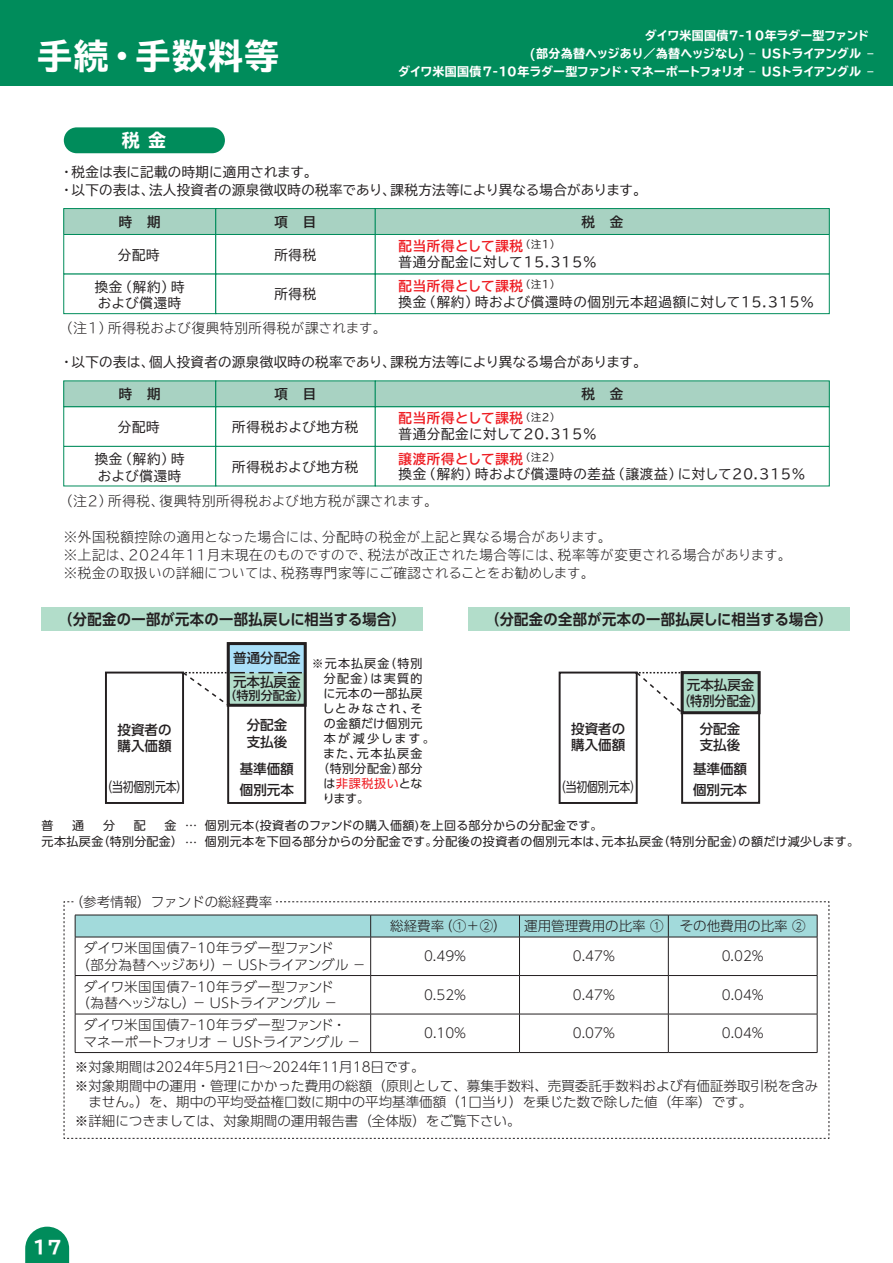
<style>
.page{position:relative;width:893px;height:1263px;background:#fff}
.page>*{position:absolute;margin:0;border:0;box-sizing:border-box;transform-origin:0 0}
.t1{font:700 expanded 34.5px "TBUD Go Std";letter-spacing:.05em;color:#fff}
.t2{font:700 expanded 18px "TBUD Go Std";color:#fff}
.t3{font:700 15px "UD Shin Go Pro De";letter-spacing:.025em;color:#231f20;scale:.95 1}
.t4{font:300 13.5px/16.5px "UD Shin Go Pro";color:#231f20}
.t5{font:13.5px/15.8px "TBUD Go Std";letter-spacing:.05em;color:#231f20}
.t6{font:300 13.5px/18px "TBUD Go Std Super";letter-spacing:.04em;color:#231f20}
.t7{font:13.5px/18px "TBUD Go Std";letter-spacing:.025em;color:#231f20}
.t8{font:500 13.5px/16.5px "UD Shin Go Pro";color:#231f20}
.t9{font:700 13.5px "TBUD Go Std";color:#231f20}
.t10{font:13.5px "UD Shin Go Pro";letter-spacing:-.01em;color:#231f20;scale:.8 1}
.t11{font:500 12.15px "UD Shin Go Pro";color:#231f20}
.t12{font:12px/16.5px "UD Shin Go Pro";letter-spacing:.04em;color:#231f20}
.t13{font:700 expanded 12px "TBUD Go Std";letter-spacing:-.015em;color:#fff}
.t14{font:700 expanded 12px "TBUD Go Std";letter-spacing:.005em;color:#fff}
.t15{font:12px "UD Shin Go Pro";letter-spacing:.195em;color:#231f20}
.t16{font:12px "UD Shin Go Pro";letter-spacing:.055em;color:#ee1d23}
.s1{font-weight:700;color:#ee1d23}
.s2{color:#231f20}
</style>
<div class="page">
<div style="left:0;top:0;width:893px;height:85px;background:#008c5b"></div>
<svg style="left:25px;top:1227px;width:44px;height:36px;background:#209a6f"></svg>
<div style="left:64px;top:209px;width:152px;height:25px;background:#a8d2c2"></div>
<div style="left:63px;top:208px;width:153px;height:27px;border:1px solid #008c5b"></div>
<div style="left:216px;top:209px;width:159px;height:25px;background:#a8d2c2"></div>
<div style="left:215px;top:208px;width:161px;height:27px;border:1px solid #008c5b"></div>
<div style="left:375px;top:209px;width:454px;height:25px;background:#a8d2c2"></div>
<div style="left:375px;top:208px;width:455px;height:27px;border:1px solid #008c5b"></div>
<div style="left:63px;top:234px;width:153px;height:40px;border:1px solid #008c5b"></div>
<div style="left:215px;top:234px;width:161px;height:40px;border:1px solid #008c5b"></div>
<div style="left:375px;top:234px;width:455px;height:40px;border:1px solid #008c5b"></div>
<div style="left:63px;top:274px;width:153px;height:40px;border:1px solid #008c5b"></div>
<div style="left:215px;top:274px;width:161px;height:40px;border:1px solid #008c5b"></div>
<div style="left:375px;top:274px;width:455px;height:40px;border:1px solid #008c5b"></div>
<div style="left:64px;top:381px;width:152px;height:26px;background:#a8d2c2"></div>
<div style="left:216px;top:381px;width:159px;height:26px;background:#a8d2c2"></div>
<div style="left:375px;top:381px;width:454px;height:26px;background:#a8d2c2"></div>
<div style="left:63px;top:406px;width:153px;height:41px;border:1px solid #008c5b"></div>
<div style="left:215px;top:406px;width:161px;height:41px;border:1px solid #008c5b"></div>
<div style="left:375px;top:406px;width:455px;height:41px;border:1px solid #008c5b"></div>
<div style="left:63px;top:446px;width:153px;height:40px;border:1px solid #008c5b"></div>
<div style="left:215px;top:446px;width:161px;height:40px;border:1px solid #008c5b"></div>
<div style="left:375px;top:446px;width:455px;height:40px;border:1px solid #008c5b"></div>
<div style="left:228px;top:643px;width:77px;height:30px;background:#aae0f9"></div>
<div style="left:682px;top:673px;width:77px;height:40px;background:#b2ddca"></div>
<div style="left:468px;top:607px;width:382px;height:24px;background:#b2ddca"></div>
<div style="left:42px;top:607px;width:381px;height:24px;background:#b2ddca"></div>
<div style="left:105px;top:672px;width:79px;height:132px;border:2px solid #231f20"></div>
<div style="left:227px;top:643px;width:79px;height:161px;border:2px solid #231f20"></div>
<div style="left:681px;top:672px;width:79px;height:132px;border:2px solid #231f20"></div>
<svg style="left:181px;top:670px;width:122px;height:37px"></svg>
<div style="left:559px;top:672px;width:79px;height:132px;border:2px solid #231f20"></div>
<svg style="left:635px;top:671px;width:49px;height:44px"></svg>
<div style="left:227px;top:642px;width:80px;height:65px;border:3px solid #231f20"></div>
<div style="left:681px;top:671px;width:80px;height:43px;border:3px solid #231f20"></div>
<div style="left:64px;top:127px;width:161px;height:26px;background:#008c5b;border-radius:13px"></div>
<svg style="left:64px;top:901px;width:765px;height:238px"></svg>
<div style="left:74px;top:893px;width:200px;height:17px;background:#fff"></div>
<h1 class="t1" style="left:38px;top:37px;width:243px">手続・手数料等</h1>
<h2 class="t2" style="left:122px;top:130px;width:46px">税 金</h2>
<p class="t14" style="left:645px;top:29px;width:226px">ダイワ米国国債7-10年ラダー型ファンド</p>
<p class="t13" style="left:530px;top:47px;width:345px">(部分為替ヘッジあり／為替ヘッジなし) ‒ USトライアングル ‒</p>
<p class="t13" style="left:398px;top:65px;width:477px">ダイワ米国国債7-10年ラダー型ファンド・マネーポートフォリオ ‒ USトライアングル ‒</p>
<p class="t7" style="left:60px;top:162px;width:588px">・税金は表に記載の時期に適用されます。　<br>・以下の表は、法人投資者の源泉徴収時の税率であり、課税方法等により異なる場合があります。</p>
<p class="t9" style="left:119px;top:210px;width:43px">時　期</p>
<p class="t9" style="left:274px;top:210px;width:43px">項　目</p>
<p class="t9" style="left:581px;top:210px;width:43px">税　金</p>
<p class="t7" style="left:118px;top:245px;width:43px">分配時</p>
<p class="t7" style="left:274px;top:245px;width:43px">所得税</p>
<p class="t5" style="left:399px;top:238px;width:200px"><span class="s1">配当所得として課税</span><sup>（注1）<br></sup>普通分配金に対して15.315％</p>
<p class="t5" style="left:95px;top:278px;width:91px;line-height:16.5px">換金（解約）時および償還時</p>
<p class="t7" style="left:274px;top:285px;width:43px">所得税</p>
<p class="t5" style="left:399px;top:278px;width:417px"><span class="s1">配当所得として課税</span><sup>（注1）<br></sup>換金（解約）時および償還時の個別元本超過額に対して15.315％</p>
<p class="t6" style="left:59px;top:319px;width:328px">（注1）所得税および復興特別所得税が課されます。</p>
<p class="t7" style="left:60px;top:352px;width:588px">・以下の表は、個人投資者の源泉徴収時の税率であり、課税方法等により異なる場合があります。</p>
<p class="t9" style="left:119px;top:383px;width:43px">時　期</p>
<p class="t9" style="left:274px;top:383px;width:43px">項　目</p>
<p class="t9" style="left:581px;top:383px;width:43px">税　金</p>
<p class="t7" style="left:118px;top:418px;width:43px">分配時</p>
<p class="t5" style="left:232px;top:419px;width:128px">所得税および地方税</p>
<p class="t5" style="left:399px;top:410px;width:200px"><span class="s1">配当所得として課税</span><sup>（注2）<br></sup>普通分配金に対して20.315％</p>
<p class="t5" style="left:95px;top:450px;width:91px;line-height:16.5px">換金（解約）時および償還時</p>
<p class="t5" style="left:232px;top:459px;width:128px">所得税および地方税</p>
<p class="t5" style="left:399px;top:450px;width:408px"><span class="s1">譲渡所得として課税</span><sup>（注2）<br></sup>換金（解約）時および償還時の差益（譲渡益）に対して20.315％</p>
<p class="t6" style="left:59px;top:491px;width:380px">（注2）所得税、復興特別所得税および地方税が課されます。</p>
<p class="t6" style="left:64px;top:527px;width:729px">※外国税額控除の適用となった場合には、分配時の税金が上記と異なる場合があります。<br>※上記は、2024年11月末現在のものですので、税法が改正された場合等には、税率等が変更される場合があります。※税金の取扱いの詳細については、税務専門家等にご確認されることをお勧めします。</p>
<p class="t3" style="left:58px;top:607px;width:367px">（分配金の一部が元本の一部払戻しに相当する場合）</p>
<p class="t3" style="left:485px;top:607px;width:367px">（分配金の全部が元本の一部払戻しに相当する場合）</p>
<p class="t8" style="left:118px;top:721px;width:56px">投資者の購入価額</p>
<p class="t10" style="left:102px;top:776px;width:109px">（当初個別元本）</p>
<p class="t12" style="left:42px;top:816px;width:157px">普　通　分　配　金<br>元本払戻金（特別分配金）…</p>
<p class="t12" style="left:185px;top:817px;width:13px">…</p>
<p class="t8" style="left:233px;top:645px;width:69px;line-height:23.7px">普通分配金元本払戻金</p>
<p class="t11" style="left:224px;top:686px;width:87px">（特別分配金）</p>
<p class="t8" style="left:678px;top:676px;width:87px;text-align:center">元本払戻金<br>（特別分配金）</p>
<p class="t12" style="left:312px;top:655px;width:112px">※元本払戻金（特別</p>
<p class="t12" style="left:324px;top:670px;width:100px">分配金）は実質的</p>
<p class="t12" style="left:323px;top:685px;width:101px">に元本の一部払戻</p>
<p class="t12" style="left:323px;top:700px;width:101px">しとみなされ、そ</p>
<p class="t12" style="left:324px;top:715px;width:100px">の金額だけ個別元</p>
<p class="t15" style="left:324px;top:729px;width:113px">本が減少します。</p>
<p class="t12" style="left:323px;top:745px;width:101px">また、元本払戻金</p>
<p class="t12" style="left:317px;top:760px;width:107px">（特別分配金）部分</p>
<p class="t16" style="left:323px;top:774px;width:101px"><span class="s2">は</span>非課税扱い<span class="s2">とな</span></p>
<p class="t12" style="left:323px;top:790px;width:48px">ります。</p>
<p class="t12" style="left:205px;top:816px;width:656px">個別元本(投資者のファンドの購入価額)を上回る部分からの分配金です。<br>個別元本を下回る部分からの分配金です。分配後の投資者の個別元本は、元本払戻金（特別分配金）の額だけ減少します。</p>
<p class="t8" style="left:247px;top:717px;width:42px">分配金支払後</p>
<p class="t8" style="left:700px;top:720px;width:42px">分配金支払後</p>
<p class="t8" style="left:240px;top:760px;width:55px">基準価額</p>
<p class="t8" style="left:693px;top:760px;width:55px">基準価額</p>
<p class="t8" style="left:571px;top:720px;width:56px">投資者の購入価額</p>
<p class="t8" style="left:240px;top:781px;width:55px">個別元本</p>
<p class="t10" style="left:555px;top:776px;width:109px">（当初個別元本）</p>
<p class="t8" style="left:693px;top:781px;width:55px">個別元本</p>
<p class="t4" style="left:70px;top:893px;width:204px">（参考情報）ファンドの総経費率</p>
<p class="t4" style="left:390px;top:917px;width:118px">総経費率（①＋②）</p>
<p class="t4" style="left:524px;top:917px;width:283px">運用管理費用の比率 ① その他費用の比率 ②</p>
<p class="t4" style="left:76px;top:939px;width:291px;text-indent:7px">ダイワ米国国債7-10年ラダー型ファンド<br>（部分為替ヘッジあり）－ USトライアングル －</p>
<p class="t4" style="left:424px;top:947px;width:44px">0.49%</p>
<p class="t4" style="left:573px;top:947px;width:44px">0.47%</p>
<p class="t4" style="left:722px;top:947px;width:44px">0.02%</p>
<p class="t4" style="left:76px;top:978px;width:263px;text-align:center">ダイワ米国国債7-10年ラダー型ファンド（為替ヘッジなし）－ USトライアングル －</p>
<p class="t4" style="left:424px;top:986px;width:44px">0.52%</p>
<p class="t4" style="left:573px;top:986px;width:44px">0.47%</p>
<p class="t4" style="left:722px;top:986px;width:44px">0.04%</p>
<p class="t4" style="left:84px;top:1016px;width:279px">ダイワ米国国債7-10年ラダー型ファンド・マネーポートフォリオ － USトライアングル －</p>
<p class="t4" style="left:424px;top:1024px;width:44px">0.10%</p>
<p class="t4" style="left:573px;top:1024px;width:44px">0.07%</p>
<p class="t4" style="left:722px;top:1024px;width:44px">0.04%</p>
<p class="t4" style="left:75px;top:1057px;width:745px;line-height:18.6px">※対象期間は2024年5月21日〜2024年11月18日です。<br>※対象期間中の運用・管理にかかった費用の総額（原則として、募集手数料、売買委託手数料および有価証券取引税を含み</p>
<p class="t4" style="left:75px;top:1092px;width:679px;line-height:18.6px;text-indent:14px">ません。）を、期中の平均受益権口数に期中の平均基準価額（1口当り）を乗じた数で除した値（年率）です。※詳細につきましては、対象期間の運用報告書（全体版）をご覧下さい。</p>
<h2 class="t2" style="left:33px;top:1237px;width:31px">17</h2>
</div>
